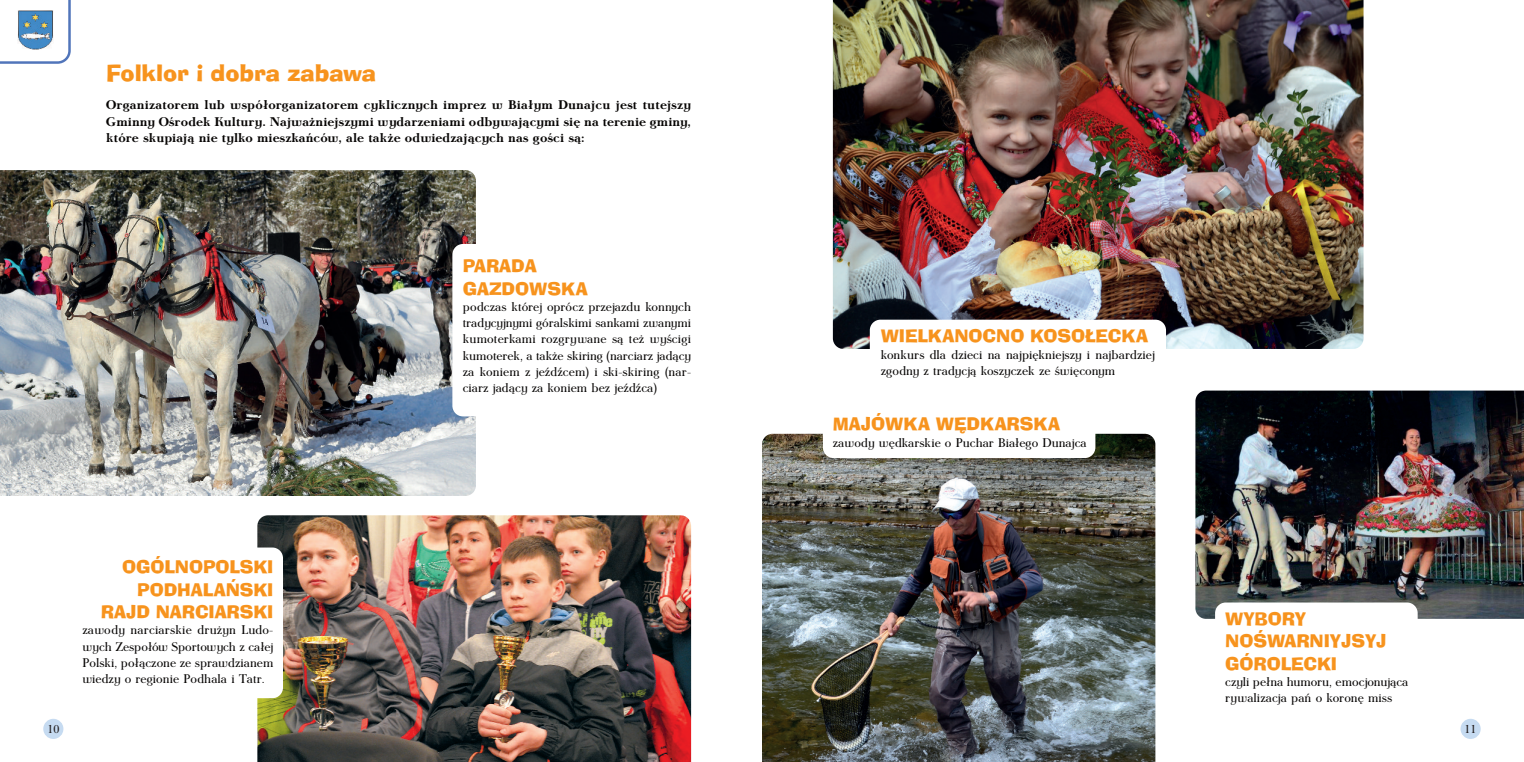
<style>
.page{position:relative;width:1524px;height:762px;background:#fff}
.page>*{position:absolute;margin:0;border:0;box-sizing:border-box;transform-origin:0 0}
.t1{font:22.5px "Ad Lib EU Normal";letter-spacing:-.005em;color:#f7931d}
.t2{font:17.5px/22.5px "Ad Lib EU Normal";letter-spacing:-.005em;color:#f7931d}
.t3{font:12.5px/16.2px "Antykwa Poltawskiego TTF";color:#070504;text-align:justify}
.t4{font:700 12.5px/16.2px "Antykwa Poltawskiego TTF";color:#070504;text-align:justify}
.t5{font:12.5px "Antykwa Poltawskiego TTF";color:#231f20}
</style>
<div class="page">
<img style="left:0;top:170px;width:476px;height:326px">
<div style="left:452px;top:244px;width:274px;height:172px;background:#fff;border-radius:11px"></div>
<div style="left:43px;top:719px;width:20px;height:20px;background:#c6dbf1;border-radius:50%"></div>
<div style="left:1460px;top:719px;width:20px;height:20px;background:#c6dbf1;border-radius:50%"></div>
<svg style="left:0;top:0;width:71px;height:64px"></svg>
<img style="left:18px;top:10px;width:35px;height:40px">
<img style="left:257px;top:515px;width:434px;height:247px">
<img style="left:833px;top:0;width:530px;height:349px">
<img style="left:762px;top:434px;width:393px;height:328px">
<img style="left:1195px;top:390px;width:329px;height:229px">
<div style="left:72px;top:547px;width:211px;height:151px;background:#fff;border-radius:11px"></div>
<div style="left:870px;top:320px;width:296px;height:65px;background:#fff;border-radius:11px"></div>
<div style="left:1215px;top:602px;width:202px;height:137px;background:#fff;border-radius:11px"></div>
<div style="left:823px;top:402px;width:272px;height:56px;background:#fff;border-radius:11px"></div>
<h1 class="t1" style="left:106px;top:58px;width:271px">Folklor i dobra zabawa</h1>
<p class="t4" style="left:106px;top:97px;width:586px">Organizatorem lub współorganizatorem cyklicznych imprez w Białym Dunajcu jest tutejszy Gminny Ośrodek Kultury. Najważniejszymi wydarzeniami odbywającymi się na terenie gminy, które skupiają nie tylko mieszkańców, ale także odwiedzających nas gości są:</p>
<h2 class="t2" style="left:101px;top:557px;width:174px;text-align:right">OGÓLNOPOLSKI<br>PODHALAŃSKI<br>RAJD NARCIARSKI</h2>
<p class="t3" style="left:82px;top:622px;width:192px">zawody narciarskie drużyn Ludo&shy;wych Zespołów Sportowych z całej Polski, połączone ze sprawdzianem wiedzy o regionie Podhala i Tatr.</p>
<h2 class="t2" style="left:463px;top:256px;width:126px">PARADA<br>GAZDOWSKA</h2>
<p class="t3" style="left:463px;top:298px;width:230px">podczas której oprócz przejazdu konnych tradycyjnymi góralskimi sankami zwanymi kumoterkami rozgrywane są też wyścigi kumoterek, a także skiring (narciarz jadący za koniem z jeźdźcem) i ski-skiring (nar&shy;ciarz jadący za koniem bez jeźdźca)</p>
<h2 class="t2" style="left:881px;top:326px;width:269px">WIELKANOCNO KOSOŁECKA</h2>
<p class="t3" style="left:881px;top:346px;width:276px">konkurs dla dzieci na najpiękniejszy i najbardziej zgodny z tradycją koszyczek ze święconym</p>
<h2 class="t2" style="left:833px;top:414px;width:229px">MAJÓWKA WĘDKARSKA</h2>
<p class="t3" style="left:833px;top:434px;width:255px">zawody wędkarskie o Puchar Białego Dunajca</p>
<h2 class="t2" style="left:1225px;top:608px;width:163px">WYBORY<br>NOŚWARNIYJSYJ<br>GÓROLECKI</h2>
<p class="t3" style="left:1225px;top:673px;width:185px">czyli pełna humoru, emocjonująca rywalizacja pań o koronę miss</p>
<p class="t5" style="left:47px;top:721px;width:13px">10</p>
<p class="t5" style="left:1464px;top:721px;width:14px">11</p>
</div>
